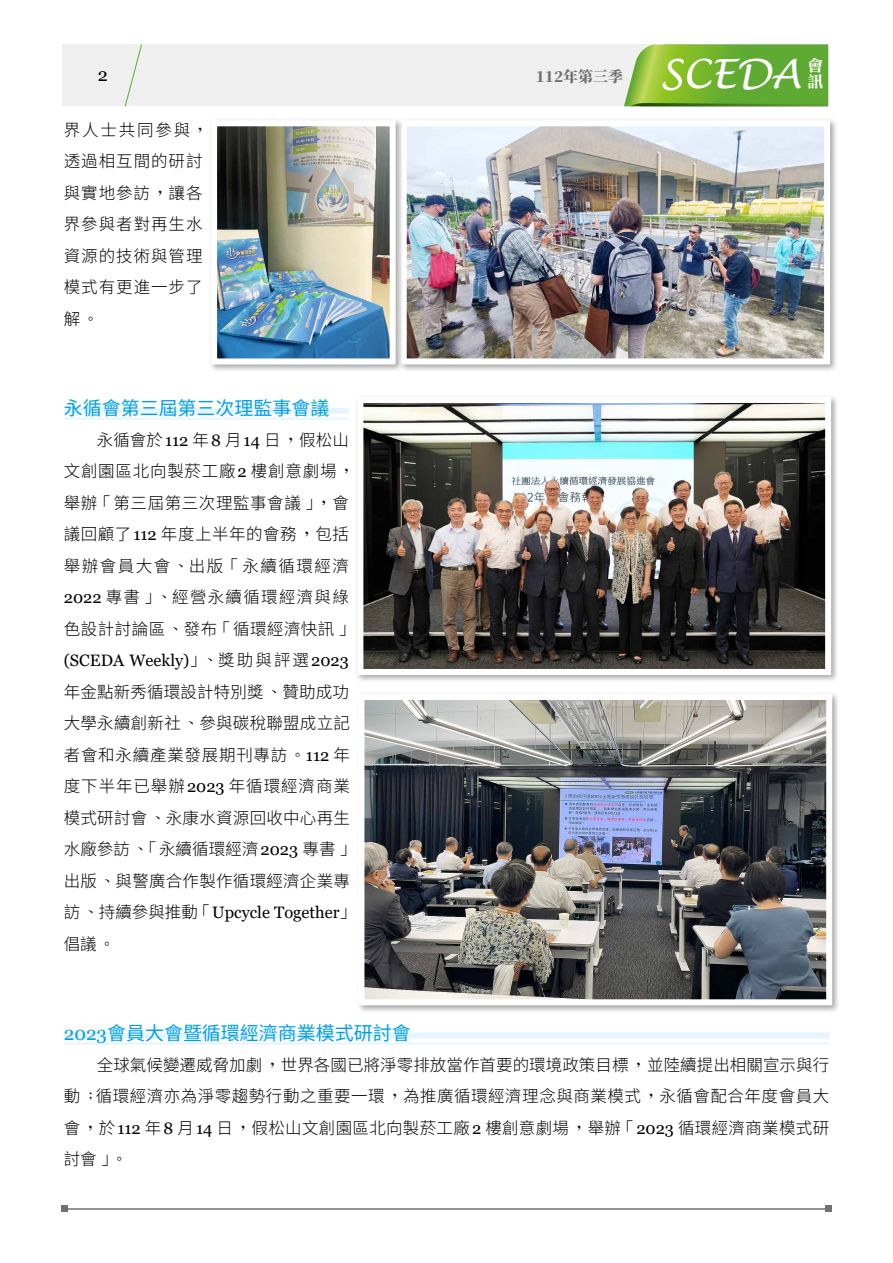
<style>
.page{position:relative;width:893px;height:1263px;background:#fff}
.page>*{position:absolute;margin:0;border:0;box-sizing:border-box;transform-origin:0 0}
.t1{font:italic 40.2px "Lucida Handwriting";color:#fff}
.H2_內文標_中{font:18.9px "Noto Sans CJ Ksc";color:#00a0e9}
.t2{font:18px "Georgia";color:#000}
.內文{font:300 16.5px/31.5px "Noto Sans CJ Ksc";letter-spacing:.03em;color:#000}
.內文-2{font:300 16.5px/31.5px "Noto Sans CJ Ksc";letter-spacing:.06em;color:#000}
.t3{font:15.9px/15.9px "DF Li Song Std W7";color:#fff}
.t4{font:900 15px "Noto Serif CJ Ktc";color:#727171}
.s1{font-family:"Adobe Ming Std"}
.s2{font-family:"Georgia";font-weight:400}
.s3{font-family:"Georgia"}
</style>
<div class="page">
<div style="left:63px;top:45px;width:765px;height:61px;background:#efefef"></div>
<svg style="left:624px;top:45px;width:204px;height:61px;background:#75b43a"></svg>
<hr style="left:65px;top:1208px;width:763px;height:2px;background:#727171">
<svg style="left:62px;top:1206px;width:6px;height:6px"></svg>
<svg style="left:825px;top:1206px;width:6px;height:6px"></svg>
<svg style="left:125px;top:44px;width:17px;height:63px"></svg>
<div style="left:64px;top:408px;width:285px;height:6px;background:#e6f5fd"></div>
<hr style="left:64px;top:418px;width:285px;height:2px;background:#e6f5fd">
<div style="left:64px;top:1032px;width:765px;height:6px;background:#e6f5fd"></div>
<hr style="left:64px;top:1042px;width:765px;height:2px;background:#e6f5fd">
<div style="left:398px;top:118px;width:441px;height:255px;background:#000;opacity:.35"></div>
<img style="left:408px;top:127px;width:415px;height:230px">
<div style="left:401px;top:120px;width:429px;height:244px;border:6px solid #fff"></div>
<div style="left:208px;top:118px;width:196px;height:255px;background:#000;opacity:.35"></div>
<img style="left:218px;top:127px;width:171px;height:230px">
<div style="left:211px;top:120px;width:185px;height:244px;border:6px solid #fff"></div>
<div style="left:355px;top:394px;width:485px;height:290px;background:#000;opacity:.35"></div>
<img style="left:364px;top:404px;width:460px;height:264px">
<div style="left:357px;top:397px;width:474px;height:278px;border:6px solid #fff"></div>
<div style="left:356px;top:691px;width:485px;height:323px;background:#000;opacity:.35"></div>
<img style="left:365px;top:701px;width:460px;height:297px">
<div style="left:358px;top:694px;width:474px;height:311px;border:6px solid #fff"></div>
<p class="t2" style="left:98px;top:63px;width:12px">2</p>
<p class="t4" style="left:536px;top:68px;width:89px">112年第三季</p>
<p class="內文-2" style="left:64px;top:114px;width:146px">界人士共同參與<span class="s1">，</span>透過相互間的研討與實地參訪<span class="s1">，</span>讓各界參與者對再生水資源的技術與管理模式有更進一步了解<span class="s1">。</span></p>
<p class="H2_內文標_中" style="left:64px;top:397px;width:267px">永循會第三屆第三次理監事會議</p>
<p class="內文" style="left:64px;top:424px;width:294px;text-indent:33px">永循會於<span class="s2">112</span> 年<span class="s2">8</span> 月<span class="s2">14</span> 日<span class="s1">，</span>假松山文創園區北向製菸工廠<span class="s2">2</span> 樓創意劇場<span class="s1">，</span>舉辦<span class="s1">「</span>第三屆第三次理監事會議<span class="s1">」，</span>會議回顧了<span class="s2">112</span> 年度上半年的會務<span class="s1">，</span>包括舉辦會員大會<span class="s1">、</span>出版<span class="s1">「</span>永續循環經濟<br><span class="s2">2022</span> 專書<span class="s1">」、</span>經營永續循環經濟與綠色設計討論區<span class="s1">、</span>發布<span class="s1">「</span>循環經濟快訊<span class="s1">」</span><span class="s2">(SCEDA Weekly)</span><span class="s1">」、</span>獎助與評選<span class="s2">2023</span>年金點新秀循環設計特別獎<span class="s1">、</span>贊助成功大學永續創新社<span class="s1">、</span>參與碳稅聯盟成立記者會和永續產業發展期刊專訪<span class="s1">。</span><span class="s2">112</span> 年度下半年已舉辦<span class="s2">2023</span> 年循環經濟商業模式研討會<span class="s1">、</span>永康水資源回收中心再生水廠參訪<span class="s1">、「</span>永續循環經濟<span class="s2">2023</span> 專書<span class="s1">」</span>出版<span class="s1">、</span>與警廣合作製作循環經濟企業專訪<span class="s1">、</span>持續參與推動<span class="s1">「</span><span class="s2">Upcycle Together</span><span class="s1">」</span>倡議<span class="s1">。</span></p>
<h1 class="t1" style="left:660px;top:50px;width:143px">SCEDA</h1>
<p class="t3" style="left:808px;top:57px;width:17px">會訊</p>
<p class="H2_內文標_中" style="left:64px;top:1022px;width:348px"><span class="s3">2023</span>會員大會暨循環經濟商業模式研討會</p>
<p class="內文" style="left:64px;top:1049px;width:767px;text-align:justify;text-indent:33px">全球氣候變遷威脅加劇<span class="s1">，</span>世界各國已將淨零排放當作首要的環境政策目標<span class="s1">，</span>並陸續提出相關宣示與行動<span class="s1">；</span>循環經濟亦為淨零趨勢行動之重要一環<span class="s1">，</span>為推廣循環經濟理念與商業模式<span class="s1">，</span>永循會配合年度會員大會<span class="s1">，</span>於<span class="s2">112</span> 年<span class="s2">8</span> 月<span class="s2">14</span> 日<span class="s1">，</span>假松山文創園區北向製菸工廠<span class="s2">2</span> 樓創意劇場<span class="s1">，</span>舉辦<span class="s1">「</span><span class="s2">2023</span> 循環經濟商業模式研討會<span class="s1">」。</span></p>
</div>
